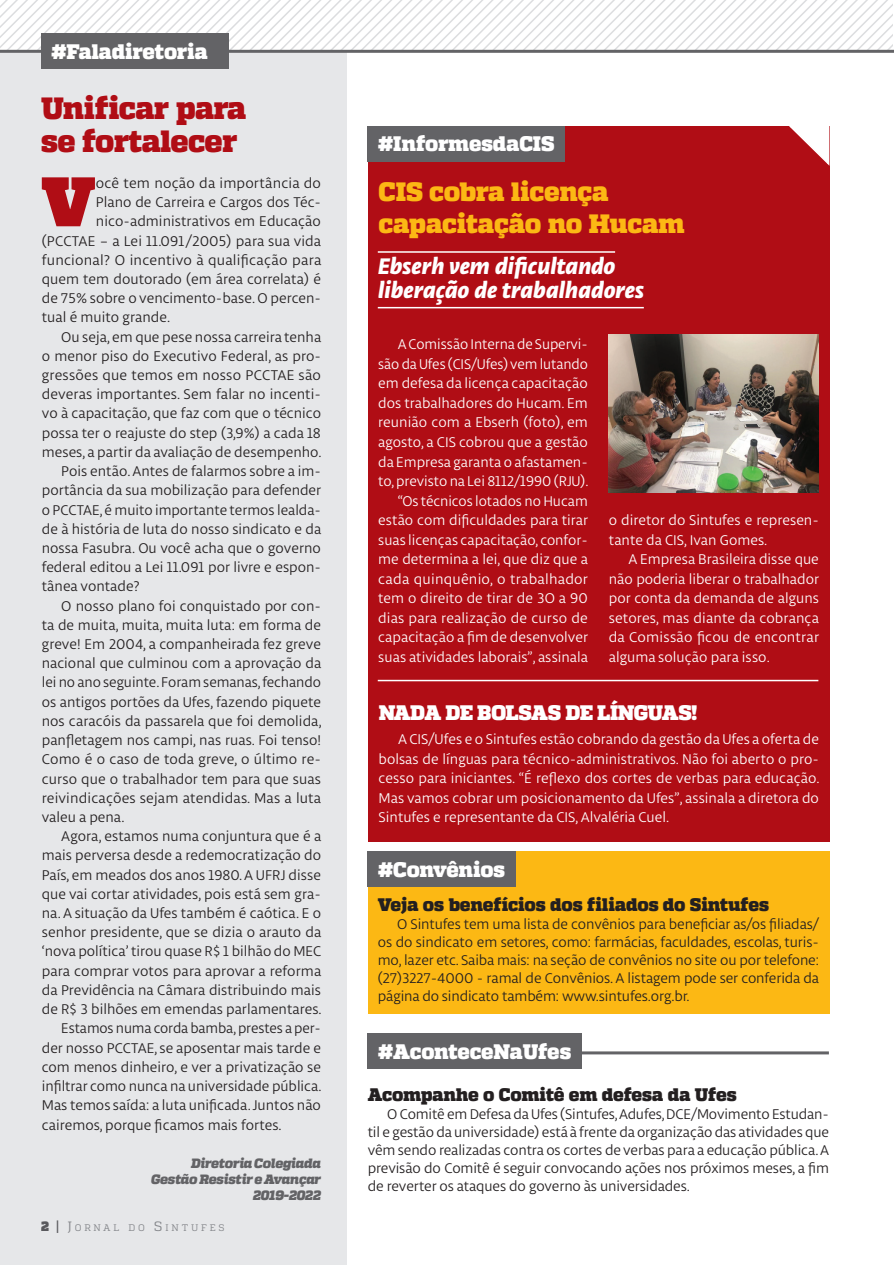
<style>
.page{position:relative;width:894px;height:1265px;background:#fff}
.page>*{position:absolute;margin:0;border:0;box-sizing:border-box;transform-origin:0 0}
._1_paragrafo{font:800 69.9px "Quadon";color:#b00d15}
.t1{font:900 30.75px "Quadon";letter-spacing:-.025em;color:#b00d15}
.subtitulo_box{font:900 26.55px/31.8px "Quadon";letter-spacing:-.015em;color:#fcb814}
.linha_fina{font:italic 800 24px/24.3px "Libertad";color:#fff}
.subtitulo_box-2{font:900 21px "Quadon";letter-spacing:-.015em;color:#fff}
.t2{font:900 18.15px "Quadon";letter-spacing:-.01em;color:#231f20}
.texto{font:15px/19.2px "Libertad";color:#231f20;text-align:justify}
.texto-2{font:15px/19.5px "Libertad";color:#fff;text-align:justify}
._1_paragrafo-2{font:15px "Libertad";color:#231f20}
.t3{font:italic 900 13.5px "Quadon";letter-spacing:-.02em;color:#636366}
.t4{font:9.45px "Quadon";letter-spacing:.29em;color:#939598}
.s1{font-weight:800;font-size:13.5px;color:#636366}
.s2{font-size:13.5px}
</style>
<div class="page">
<hr style="left:368px;top:1051px;width:460px;height:3px;background:#636366">
<div style="left:367px;top:126px;width:462px;height:715px;background:#b00d15"></div>
<div style="left:368px;top:851px;width:461px;height:162px;background:#fcb814"></div>
<div style="left:0;top:53px;width:346px;height:1211px;background:#e6e7e9"></div>
<div style="left:367px;top:851px;width:148px;height:35px;background:#636366"></div>
<div style="left:367px;top:1033px;width:214px;height:35px;background:#636366"></div>
<div style="left:367px;top:126px;width:198px;height:36px;background:#636366"></div>
<svg style="left:789px;top:126px;width:40px;height:40px"></svg>
<hr style="left:377px;top:251px;width:238px;height:2px;background:#fff">
<hr style="left:377px;top:307px;width:266px;height:1px;background:#fff">
<img style="left:608px;top:335px;width:210px;height:157px">
<hr style="left:377px;top:679px;width:441px;height:2px;background:#fff">
<svg style="left:0;top:0;width:894px;height:72px"></svg>
<p class="subtitulo_box-2" style="left:51px;top:39px;width:158px">#Faladiretoria</p>
<p class="t1" style="left:41px;top:89px;width:207px">Unificar para</p>
<p class="t1" style="left:41px;top:122px;width:198px">se fortalecer</p>
<p class="_1_paragrafo" style="left:41px;top:159px;width:56px">V</p>
<p class="_1_paragrafo-2" style="left:96px;top:174px;width:226px">ocê tem noção da importância do</p>
<p class="_1_paragrafo-2" style="left:96px;top:193px;width:226px">Plano de Carreira e Cargos dos Téc-</p>
<p class="_1_paragrafo-2" style="left:96px;top:212px;width:226px">nico-administrativos em Educação</p>
<p class="_1_paragrafo-2" style="left:42px;top:231px;width:281px">(PCCTAE – a Lei 11.091 /2005) para sua vida</p>
<p class="_1_paragrafo-2" style="left:42px;top:250px;width:281px">funcional? O incentivo à qualificação para</p>
<p class="_1_paragrafo-2" style="left:42px;top:270px;width:280px">quem tem doutorado (em área correlata) é</p>
<p class="_1_paragrafo-2" style="left:42px;top:289px;width:280px">de 75% sobre o vencimento-base. O percen-</p>
<p class="_1_paragrafo-2" style="left:42px;top:308px;width:130px">tual é muito grande.</p>
<p class="texto" style="left:42px;top:327px;width:281px;text-indent:20px">Ou seja, em que pese nossa carreira tenha o menor piso do Executivo Federal, as pro&shy;gressões que temos em nosso PCCTAE são deveras importantes. Sem falar no incenti&shy;vo à capacitação, que faz com que o técnico possa ter o reajuste do step (3,9%) a cada 18 meses, a partir da avaliação de desempenho.</p>
<p class="texto" style="left:42px;top:461px;width:281px;text-indent:20px">Pois então. Antes de falarmos sobre a im&shy;portância da sua mobilização para defender o PCCTAE, é muito importante termos lealda&shy;de à história de luta do nosso sindicato e da nossa Fasubra. Ou você acha que o governo federal editou a Lei 11.091 por livre e espon&shy;tânea vontade?</p>
<p class="texto" style="left:42px;top:595px;width:281px;text-indent:20px">O nosso plano foi conquistado por con&shy;ta de muita, muita, muita luta: em forma de greve! Em 2004, a companheirada fez greve nacional que culminou com a aprovação da lei no ano seguinte. Foram semanas, fechando os antigos portões da Ufes, fazendo piquete nos caracóis da passarela que foi demolida, panfletagem nos campi, nas ruas. Foi tenso!<br>Como é o caso de toda greve, o último re&shy;curso que o trabalhador tem para que suas reivindicações sejam atendidas. Mas a luta valeu a pena.</p>
<p class="texto" style="left:42px;top:826px;width:281px;text-indent:20px">Agora, estamos numa conjuntura que é a mais perversa desde a redemocratização do País, em meados dos anos 1980. A UFRJ disse que vai cortar atividades, pois está sem gra&shy;na. A situação da Ufes também é caótica. E o senhor presidente, que se dizia o arauto da ‘nova política’ tirou quase R$ 1 bilhão do MEC para comprar votos para aprovar a reforma da Previdência na Câmara distribuindo mais de R$ 3 bilhões em emendas parlamentares.</p>
<p class="texto" style="left:42px;top:1018px;width:281px;text-indent:20px">Estamos numa corda bamba, prestes a per&shy;der nosso PCCTAE, se aposentar mais tarde e com menos dinheiro, e ver a privatização se infiltrar como nunca na universidade pública.<br>Mas temos saída: a luta unificada. Juntos não cairemos, porque ficamos mais fortes.</p>
<p class="t3" style="left:191px;top:1154px;width:131px">Diretoria Colegiada</p>
<p class="t3" style="left:151px;top:1170px;width:171px">Gestão Resistir e Avançar</p>
<p class="t3" style="left:253px;top:1186px;width:69px">2019-2022</p>
<p class="t4" style="left:41px;top:1222px;width:184px"><span class="s1">2 |</span> <span class="s2">J</span>ORNAL DO <span class="s2">S</span>INTUFES</p>
<p class="subtitulo_box-2" style="left:378px;top:131px;width:178px">#InformesdaCIS</p>
<p class="subtitulo_box" style="left:378px;top:177px;width:307px">CIS cobra licença capacitação no Hucam</p>
<p class="linha_fina" style="left:377px;top:253px;width:267px">Ebserh vem dificultando liberação de trabalhadores</p>
<p class="texto-2" style="left:378px;top:334px;width:212px;text-indent:20px">A Comissão Interna de Supervi&shy;são da Ufes (CIS/Ufes) vem lutando em defesa da licença capacitação dos trabalhadores do Hucam. Em reunião com a Ebserh (foto), em agosto, a CIS cobrou que a gestão da Empresa garanta o afastamen&shy;to, previsto na Lei 8112/1990 (RJU).</p>
<p class="texto-2" style="left:378px;top:490px;width:211px;text-indent:20px">“Os técnicos lotados no Hucam estão com dificuldades para tirar suas licenças capacitação, confor&shy;me determina a lei, que diz que a cada quinquênio, o trabalhador tem o direito de tirar de 3O a 90 dias para realização de curso de capacitação a fim de desenvolver suas atividades laborais”, assinala</p>
<p class="texto-2" style="left:608px;top:510px;width:211px">o diretor do Sintufes e represen&shy;tante da CIS, Ivan Gomes.</p>
<p class="texto-2" style="left:608px;top:549px;width:212px;text-indent:20px">A Empresa Brasileira disse que não poderia liberar o trabalhador por conta da demanda de alguns setores, mas diante da cobrança da Comissão ficou de encontrar alguma solução para isso.</p>
<p class="subtitulo_box-2" style="left:378px;top:700px;width:320px">NADA DE BOLSAS DE LÍNGUAS!</p>
<p class="texto-2" style="left:378px;top:729px;width:442px;text-indent:20px">A CIS/Ufes e o Sintufes estão cobrando da gestão da Ufes a oferta de bolsas de línguas para técnico-administrativos. Não foi aberto o pro&shy;cesso para iniciantes. “É reflexo dos cortes de verbas para educação.<br>Mas vamos cobrar um posicionamento da Ufes”, assinala a diretora do Sintufes e representante da CIS, Alvaléria Cuel.</p>
<p class="subtitulo_box-2" style="left:378px;top:856px;width:128px">#Convênios</p>
<p class="t2" style="left:377px;top:893px;width:393px">Veja os benefícios dos filiados do Sintufes</p>
<p class="texto" style="left:377px;top:914px;width:443px;line-height:18px;text-indent:20px">O Sintufes tem uma lista de convênios para beneficiar as/os filiadas/ os do sindicato em setores, como: farmácias, faculdades, escolas, turis&shy;mo, lazer etc. Saiba mais: na seção de convênios no site ou por telefone: (27)3227-4000 - ramal de Convênios. A listagem pode ser conferida da página do sindicato também: www.sintufes.org.br.</p>
<p class="subtitulo_box-2" style="left:378px;top:1038px;width:194px">#AconteceNaUfes</p>
<p class="t2" style="left:367px;top:1083px;width:370px">Acompanhe o Comitê em defesa da Ufes</p>
<p class="texto" style="left:367px;top:1104px;width:463px;line-height:18px;text-indent:20px">O Comitê em Defesa da Ufes (Sintufes, Adufes, DCE/Movimento Estudan&shy;til e gestão da universidade) está à frente da organização das atividades que vêm sendo realizadas contra os cortes de verbas para a educação pública. A previsão do Comitê é seguir convocando ações nos próximos meses, a fim de reverter os ataques do governo às universidades.</p>
</div>
